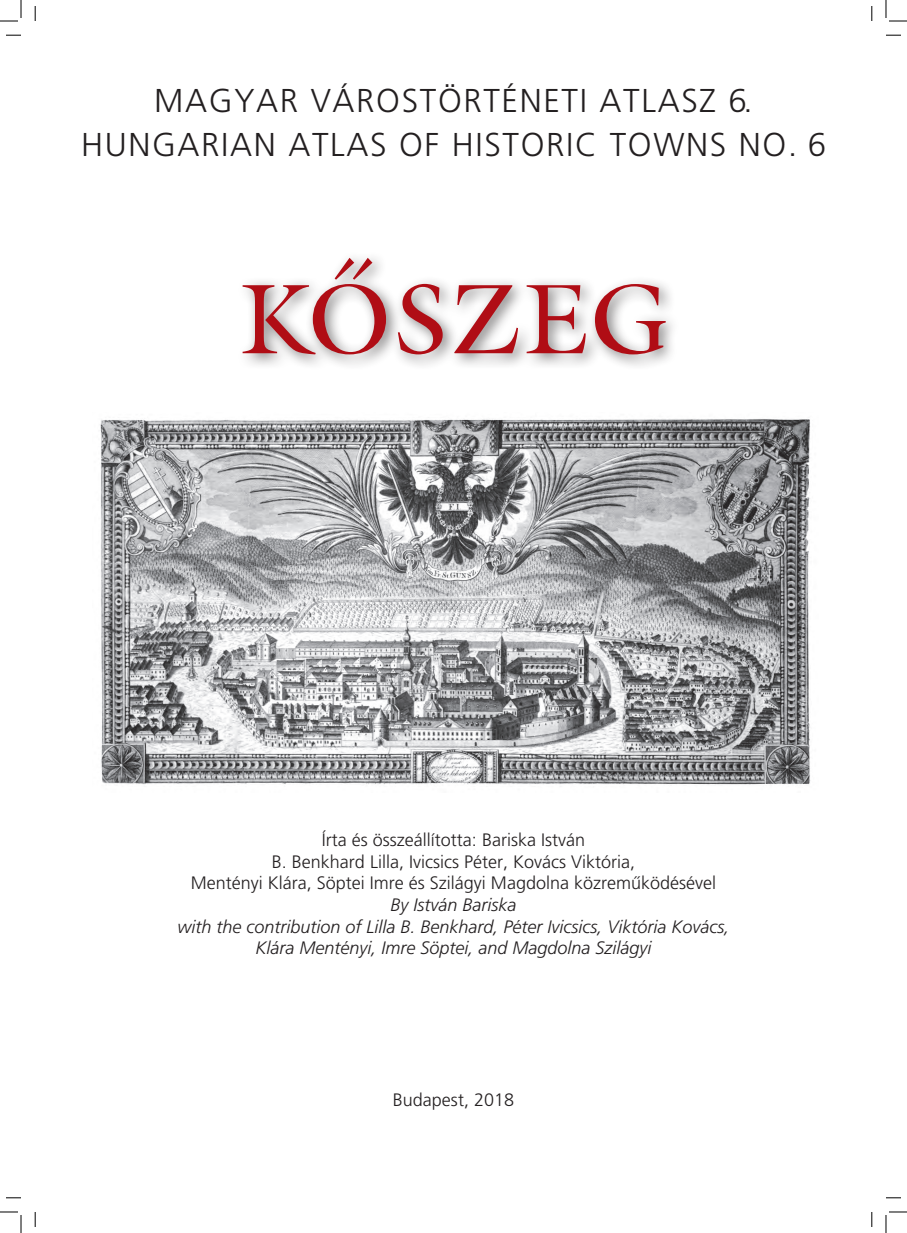
<style>
.page{position:relative;width:907px;height:1233px;background:#fff}
.page>*{position:absolute;margin:0;border:0;box-sizing:border-box;transform-origin:0 0}
.t1{font:100px "Galliard H Roman";letter-spacing:.03em;color:#b00d15}
.t2{font:33px/44px "Frutiger H Light";letter-spacing:.05em;color:#231f20;text-align:center}
.t3{font:18px/21.6px "Frutiger H Light";color:#231f20;text-align:center}
.t4{font:italic 18px/21.6px "Frutiger H Light";color:#231f20;text-align:center}
</style>
<div class="page">
<div style="left:236px;top:251px;width:445px;height:120px;background:#231f20;opacity:.6"></div>
<img style="left:100px;top:419px;width:711px;height:366px">
<svg style="left:6px;top:35px;width:15px;height:1px"></svg>
<svg style="left:886px;top:35px;width:15px;height:1px"></svg>
<svg style="left:6px;top:1197px;width:15px;height:1px"></svg>
<svg style="left:886px;top:1197px;width:15px;height:1px"></svg>
<svg style="left:35px;top:6px;width:1px;height:15px"></svg>
<svg style="left:35px;top:1212px;width:1px;height:15px"></svg>
<svg style="left:871px;top:6px;width:1px;height:15px"></svg>
<svg style="left:0;top:0;width:22px;height:22px"></svg>
<svg style="left:0;top:1211px;width:22px;height:22px"></svg>
<svg style="left:885px;top:0;width:22px;height:22px"></svg>
<svg style="left:885px;top:1211px;width:22px;height:22px"></svg>
<div style="left:448px;top:1213px;width:11px;height:12px;border:1px solid #fff;border-radius:50%"></div>
<div style="left:8px;top:611px;width:11px;height:11px;border:1px solid #fff;border-radius:50%"></div>
<svg style="left:871px;top:1212px;width:1px;height:15px"></svg>
<h2 class="t2" style="left:81px;top:79px;width:746px">Magyar várostörténeti atlasz 6.<br>Hungarian Atlas of Historic Towns No. 6</h2>
<h1 class="t1" style="left:239px;top:256px;width:430px">KÔSZEG</h1>
<p class="t3" style="left:191px;top:829px;width:527px">Írta és összeállította: Bariska István<br>B. Benkhard Lilla, Ivicsics Péter, Kovács Viktória,<br>Mentényi Klára, Söptei Imre és Szilágyi Magdolna közremûködésével</p>
<p class="t4" style="left:177px;top:894px;width:554px">By István Bariska<br>with the contribution of Lilla B. Benkhard, Péter Ivicsics, Viktória Kovács,<br>Klára Mentényi, Imre Söptei, and Magdolna Szilágyi</p>
<p class="t3" style="left:393px;top:1088px;width:123px">Budapest, 2018</p>
</div>
